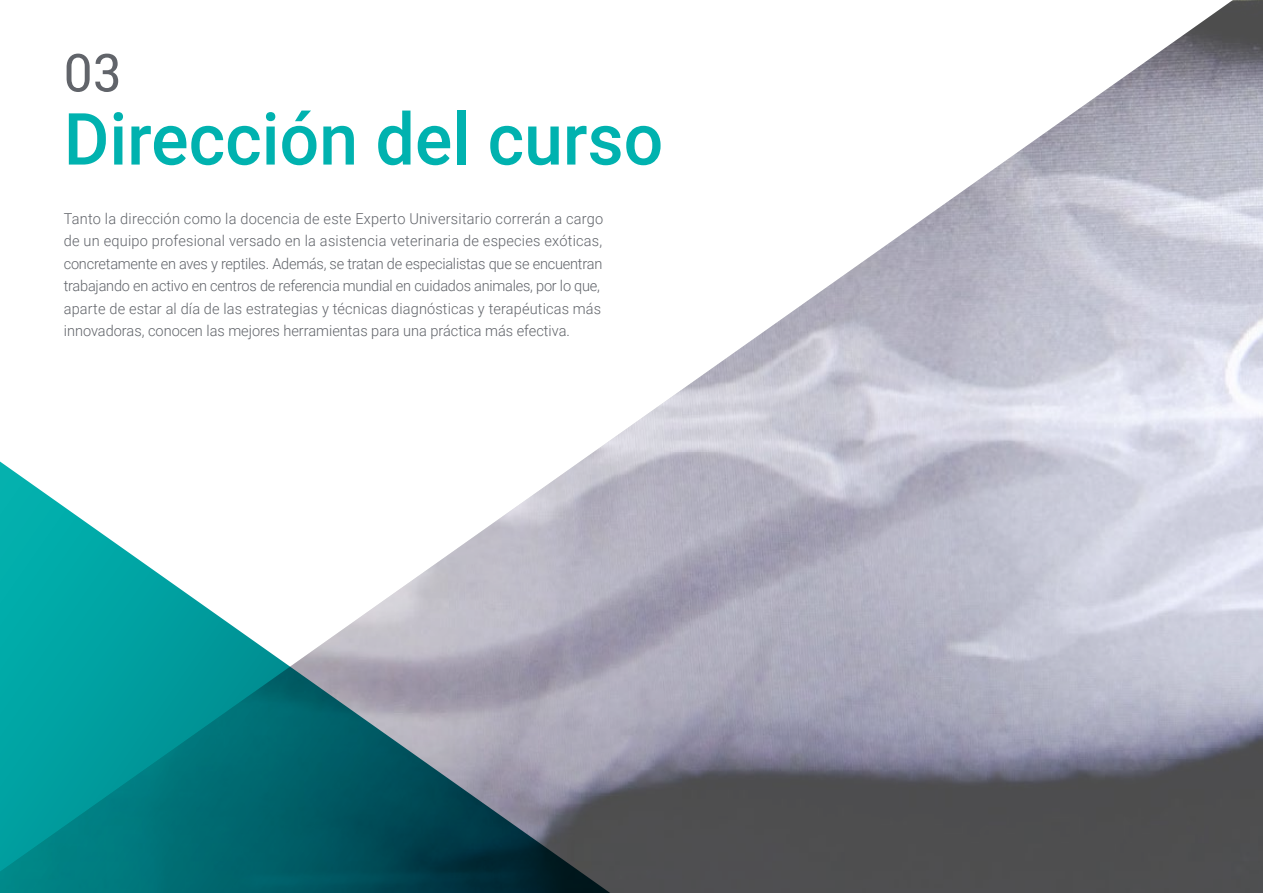
<style>
.page{position:relative;width:1263px;height:893px;background:#fff}
.page>*{position:absolute;margin:0;border:0;box-sizing:border-box;transform-origin:0 0}
.t1{font:500 72px "Roboto";color:#00b2af}
.t2{font:52.5px "Roboto";color:#61646a}
.t3{font:300 15px/22.5px "Roboto";color:#61646a}
</style>
<div class="page">
<img style="left:602px;top:0;width:661px;height:893px">
<svg style="left:0;top:446px;width:640px;height:447px"></svg>
<h2 class="t2" style="left:64px;top:36px;width:59px">03</h2>
<h1 class="t1" style="left:64px;top:89px;width:601px">Dirección del curso</h1>
<p class="t3" style="left:64px;top:207px;width:541px">Tanto la dirección como la docencia de este Experto Universitario correrán a cargo de un equipo profesional versado en la asistencia veterinaria de especies exóticas, concretamente en aves y reptiles. Además, se tratan de especialistas que se encuentran trabajando en activo en centros de referencia mundial en cuidados animales, por lo que, aparte de estar al día de las estrategias y técnicas diagnósticas y terapéuticas más innovadoras, conocen las mejores herramientas para una práctica más efectiva.</p>
</div>
